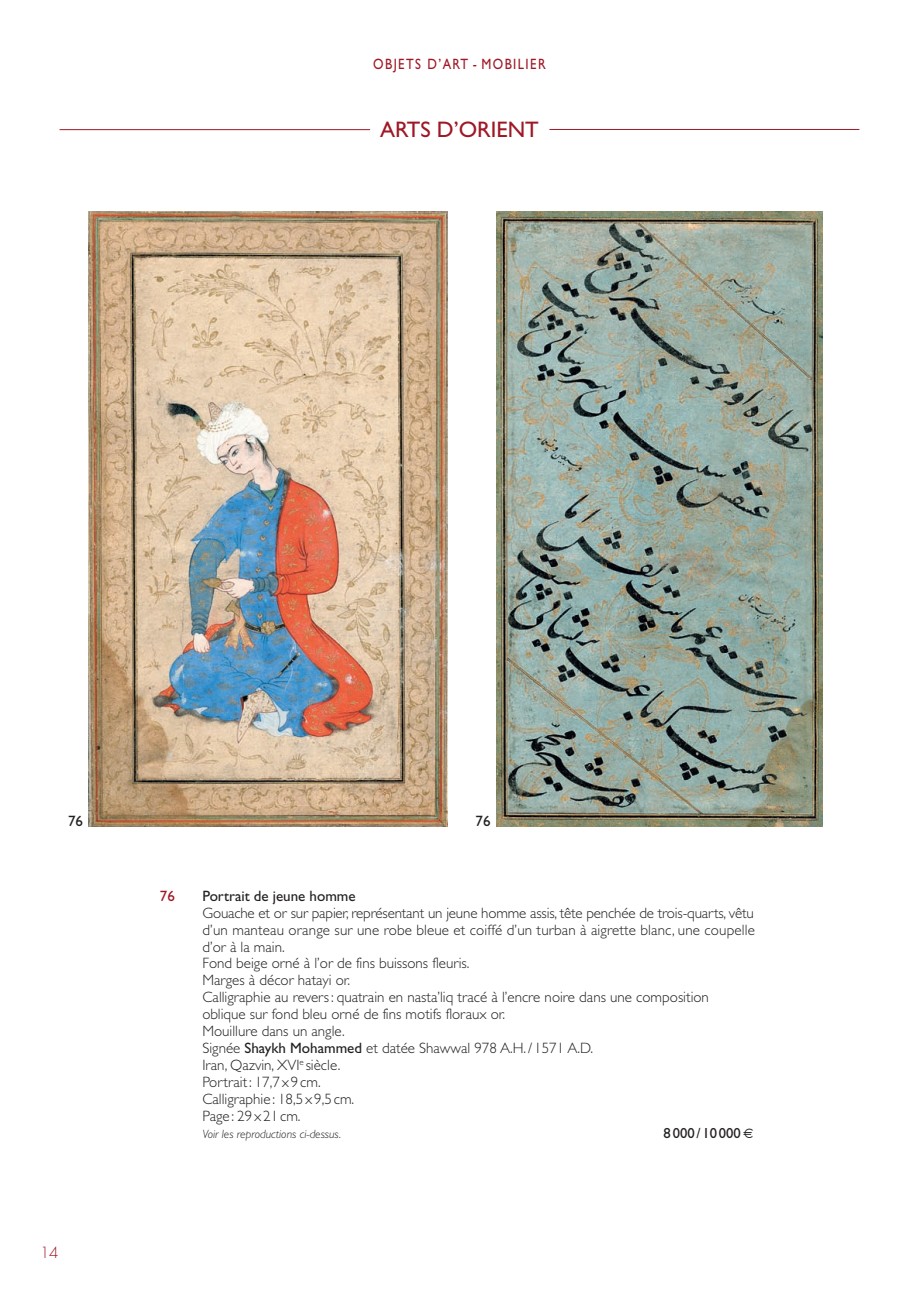
<style>
.page{position:relative;width:910px;height:1303px;background:#fff}
.page>*{position:absolute;margin:0;border:0;box-sizing:border-box;transform-origin:0 0}
.t1{font:22.5px "Gill Sans";color:#9e1825}
.t2{font:300 15px/17px "Gill Sans";color:#231f20}
.t3{font:15px "Gill Sans";color:#231f20}
.t4{font:15px "Gill Sans";letter-spacing:.11em;color:#9e1825;scale:.85 1}
.t5{font:15px "Gill Sans";letter-spacing:.11em;color:#9e1825}
.t6{font:300 15px "Futura";color:#9e1825}
.t7{font:14.7px "Gill Sans";color:#231f20}
.t8{font:italic 300 12px "Gill Sans";color:#231f20}
.s1{font-weight:400}
</style>
<div class="page">
<hr style="left:60px;top:129px;width:310px;height:1px;background:#9e1825">
<hr style="left:549px;top:129px;width:310px;height:1px;background:#9e1825">
<img style="left:89px;top:211px;width:359px;height:615px">
<img style="left:496px;top:211px;width:326px;height:615px">
<p class="t4" style="left:373px;top:59px;width:204px">OBJETS D’ART - MOBILIER</p>
<h1 class="t1" style="left:380px;top:122px;width:160px">ARTS D’ORIENT</h1>
<p class="t3" style="left:68px;top:815px;width:16px">76</p>
<p class="t3" style="left:475px;top:815px;width:16px">76</p>
<p class="t5" style="left:160px;top:890px;width:16px">76</p>
<p class="t3" style="left:202px;top:890px;width:155px">Portrait de jeune homme</p>
<p class="t2" style="left:202px;top:905px;width:554px">Gouache et or sur papier, représentant un jeune homme assis, tête penchée de trois-quarts, vêtu d’un manteau orange sur une robe bleue et coiffé d’un turban à aigrette blanc, une coupelle d’or à la main.<br>Fond beige orné à l’or de fins buissons fleuris.<br>Marges à décor hatayi or.<br>Calligraphie au revers: quatrain en nasta’liq tracé à l’encre noire dans une composition oblique sur fond bleu orné de fins motifs floraux or.<br>Mouillure dans un angle.<br>Signée <span class="s1">Shaykh Mohammed</span> et datée Shawwal 978 A.H./1571 A.D.<br>Iran, Qazvin, XVI<sup>e</sup> siècle.<br>Portrait: 17,7x9 cm.<br>Calligraphie: 18,5x9,5 cm.<br>Page: 29x21 cm.</p>
<p class="t8" style="left:202px;top:1129px;width:140px">Voir les reproductions ci-dessus.</p>
<p class="t7" style="left:663px;top:1127px;width:79px">8000 / 10000</p>
<p class="t6" style="left:40px;top:1245px;width:20px">14</p>
</div>
